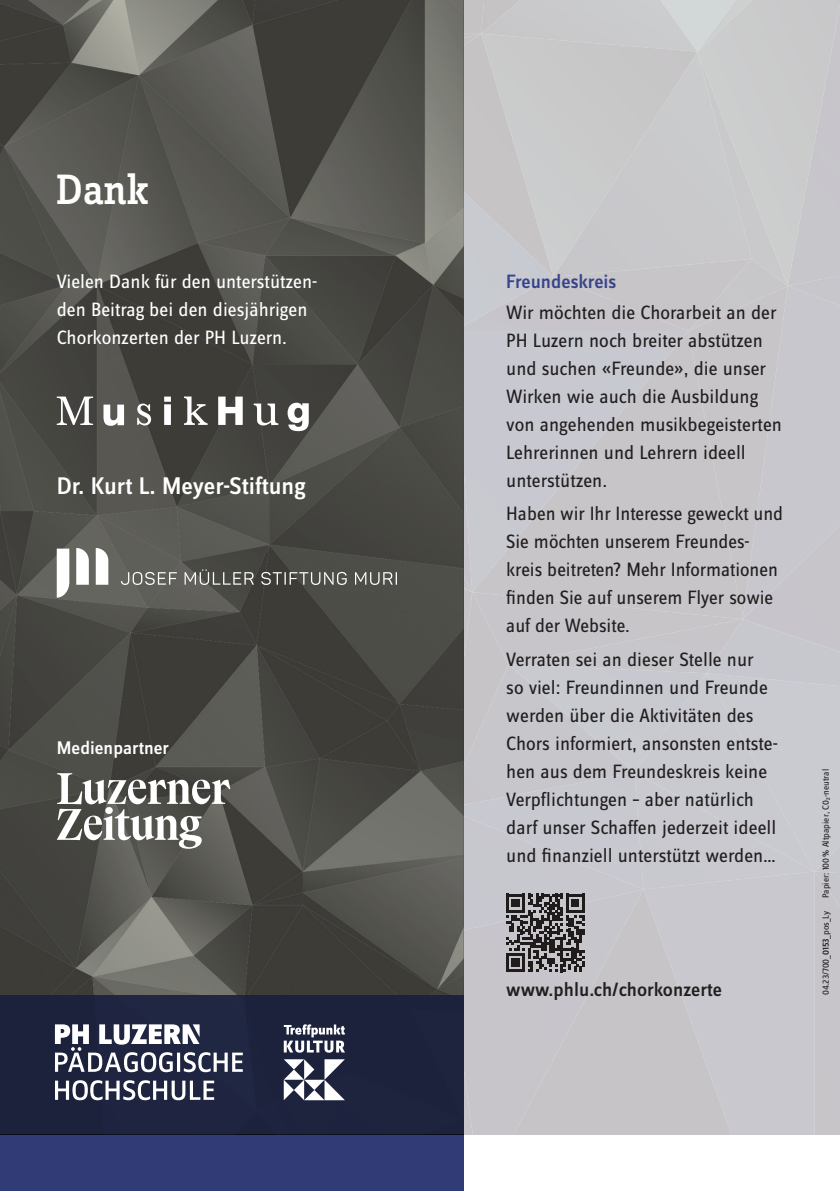
<style>
.page{position:relative;width:840px;height:1191px;background:#fff}
.page>*{position:absolute;margin:0;border:0;box-sizing:border-box;transform-origin:0 0}
.t1{font:500 44px "Zine Slab Dis OT";color:#fff;scale:.96 1}
.t2{font:500 25px "Zine Sans Dis OT";color:#fff}
.t3{font:20px/28px "Zine Sans Dis OT";color:#231f20}
.t4{font:20px/28px "Zine Sans Dis OT";color:#fff}
.t5{font:500 20px "Zine Sans Dis OT";color:#231f20}
.t6{font:500 20px "Zine Sans Dis OT";color:#37438c}
.t7{font:500 19px "Zine Sans Dis OT";color:#fff}
.Lauftext_normal{font:9.4px "Zine Sans Dis OT";color:#231f20}
.s1{font-weight:500}
</style>
<div class="page">
<svg style="left:0;top:0;width:463px;height:995px;background:#504f4a"></svg>
<svg style="left:57px;top:396px;width:36px;height:29px"></svg>
<svg style="left:103px;top:404px;width:21px;height:22px"></svg>
<svg style="left:137px;top:403px;width:14px;height:22px"></svg>
<svg style="left:164px;top:396px;width:7px;height:29px"></svg>
<svg style="left:184px;top:396px;width:23px;height:29px"></svg>
<svg style="left:218px;top:396px;width:24px;height:29px"></svg>
<svg style="left:253px;top:403px;width:25px;height:22px"></svg>
<svg style="left:287px;top:403px;width:21px;height:28px"></svg>
<svg style="left:57px;top:773px;width:173px;height:75px"></svg>
<div style="left:463px;top:0;width:376px;height:1134px;background:#c7c7cb"></div>
<div style="left:0;top:995px;width:463px;height:139px;background:#1d223c"></div>
<svg style="left:55px;top:1080px;width:159px;height:20px"></svg>
<svg style="left:55px;top:1024px;width:188px;height:48px"></svg>
<svg style="left:283px;top:1024px;width:62px;height:28px"></svg>
<svg style="left:283px;top:1059px;width:62px;height:41px"></svg>
<div style="left:0;top:1134px;width:463px;height:57px;background:#313c76"></div>
<svg style="left:121px;top:572px;width:56px;height:13px"></svg>
<svg style="left:184px;top:569px;width:70px;height:16px"></svg>
<svg style="left:261px;top:572px;width:85px;height:13px"></svg>
<svg style="left:355px;top:572px;width:42px;height:13px"></svg>
<svg style="left:57px;top:548px;width:12px;height:49px"></svg>
<svg style="left:76px;top:548px;width:13px;height:37px"></svg>
<svg style="left:96px;top:548px;width:12px;height:37px"></svg>
<p class="t1" style="left:57px;top:168px;width:97px">Dank</p>
<p class="t4" style="left:57px;top:268px;width:262px">Vielen Dank für den unterstützen&shy;den Beitrag bei den diesjährigen<br>Chorkonzerten der PH Luzern.</p>
<p class="t2" style="left:57px;top:473px;width:250px">Dr. Kurt L. Meyer-Stiftung</p>
<p class="t7" style="left:57px;top:738px;width:114px">Medienpartner</p>
<p class="t6" style="left:506px;top:271px;width:111px">Freundeskreis</p>
<p class="t3" style="left:506px;top:299px;width:277px">Wir möchten die Chorarbeit an der<br>PH Luzern noch breiter abstützen und suchen «Freunde», die unser<br>Wirken wie auch die Ausbildung von angehenden musikbegeisterten<br>Lehrerinnen und Lehrern ideell unterstützen.</p>
<p class="t3" style="left:506px;top:500px;width:278px">Haben wir Ihr Interesse geweckt und<br>Sie möchten unserem Freundes&shy;kreis beitreten? Mehr Informationen finden Sie auf unserem Flyer sowie auf der Website.</p>
<p class="t3" style="left:506px;top:646px;width:273px">Verraten sei an dieser Stelle nur<br>so viel: Freundinnen und Freunde werden über die Aktivitäten des Chors informiert, ansonsten entste&shy;hen aus dem Freundeskreis keine Verpflichtungen – aber natürlich darf unser Schaffen jederzeit ideell und finanziell unterstützt werden…</p>
<p class="t5" style="left:506px;top:979px;width:217px">www.phlu.ch/chorkonzerte</p>
<p class="Lauftext_normal" style="left:820px;top:898px;width:131px;rotate:-90deg">Papier: 100 % Altpapier, C0²-neutral</p>
<p class="Lauftext_normal" style="left:820px;top:995px;width:86px;rotate:-90deg">04.23/700_<span class="s1">0153</span>_pos_Ly</p>
</div>
